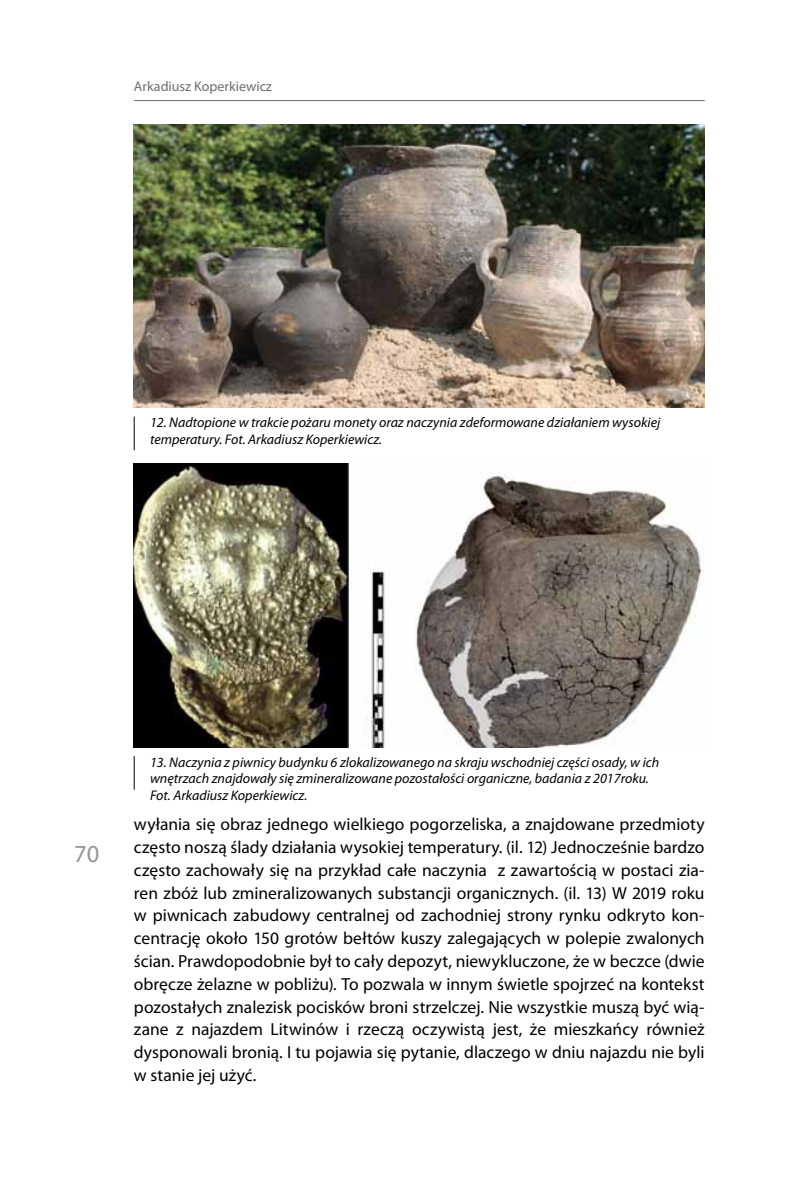
<style>
.page{position:relative;width:794px;height:1191px;background:#fff}
.page>*{position:absolute;margin:0;border:0;box-sizing:border-box;transform-origin:0 0}
.t1{font:24.5px "Myriad Pro";color:#939598}
.t2{font:17.5px/22.8px "Myriad Pro";color:#000;text-align:justify}
.t3{font:italic 14px/16.8px "Myriad Pro";color:#000}
.t4{font:14px "Myriad Pro";color:#6d6e71}
</style>
<div class="page">
<img style="left:134px;top:124px;width:570px;height:284px">
<hr style="left:134px;top:416px;width:1px;height:34px;background:#000">
<img style="left:134px;top:463px;width:570px;height:284px">
<hr style="left:134px;top:756px;width:1px;height:33px;background:#000">
<hr style="left:134px;top:100px;width:570px;height:1px;background:#6d6e71">
<p class="t4" style="left:134px;top:78px;width:139px">Arkadiusz Koperkiewicz</p>
<p class="t3" style="left:150px;top:414px;width:511px">12. Nadtopione w trakcie pożaru monety oraz naczynia zdeformowane działaniem wysokiej temperatury. Fot. Arkadiusz Koperkiewicz.</p>
<h1 class="t1" style="left:74px;top:838px;width:27px">70</h1>
<p class="t3" style="left:150px;top:753px;width:511px">13. Naczynia z piwnicy budynku 6 zlokalizowanego na skraju wschodniej części osady, w ich wnętrzach znajdowały się zmineralizowane pozostałości organiczne, badania z 2017roku.<br>Fot. Arkadiusz Koperkiewicz.</p>
<p class="t2" style="left:134px;top:813px;width:572px">wyłania się obraz jednego wielkiego pogorzeliska, a znajdowane przedmioty często noszą ślady działania wysokiej temperatury. (il. 12) Jednocześnie bardzo często zachowały się na przykład całe naczynia z zawartością w postaci zia&shy;ren zbóż lub zmineralizowanych substancji organicznych. (il. 13) W 2019 roku w piwnicach zabudowy centralnej od zachodniej strony rynku odkryto kon&shy;centrację około 150 grotów bełtów kuszy zalegających w polepie zwalonych ścian. Prawdopodobnie był to cały depozyt, niewykluczone, że w beczce (dwie obręcze żelazne w pobliżu). To pozwala w innym świetle spojrzeć na kontekst pozostałych znalezisk pocisków broni strzelczej. Nie wszystkie muszą być wią&shy;zane z najazdem Litwinów i rzeczą oczywistą jest, że mieszkańcy również dysponowali bronią. I tu pojawia się pytanie, dlaczego w dniu najazdu nie byli w stanie jej użyć.</p>
</div>
